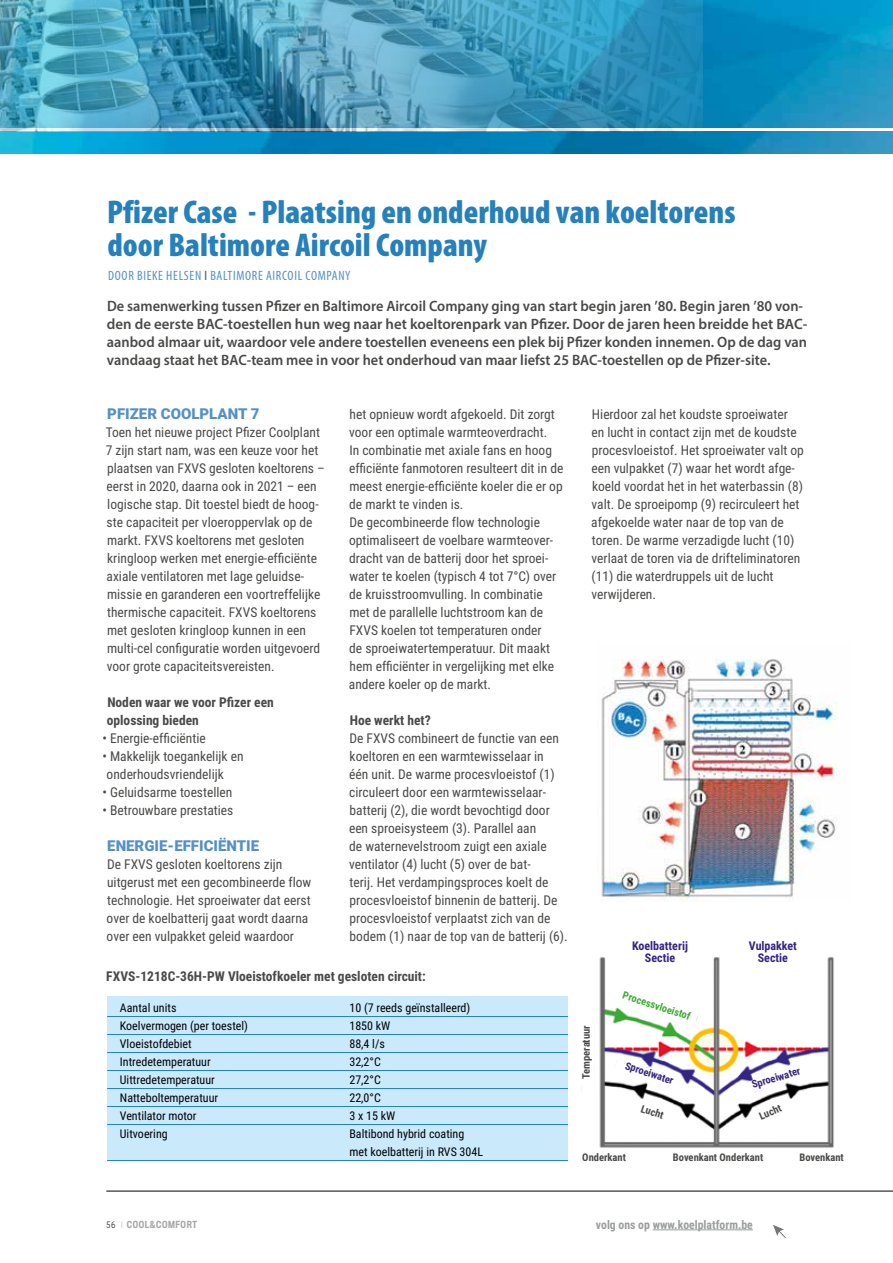
<style>
.page{position:relative;width:893px;height:1263px;background:#fff}
.page>*{position:absolute;margin:0;border:0;box-sizing:border-box;transform-origin:0 0}
.t1{font:900 condensed 33px/33px "Myriad Pro";color:#2580bc}
.t2{font:600 15px/18px "Myriad Pro";color:#494948;scale:.96 1}
.t3{font:900 15px "Roboto";color:#5490c6}
.t4{font:13.5px/18px "Roboto Condensed";color:#494948}
.t5{font:700 13.5px/18px "Roboto Condensed";color:#494948}
.t6{font:condensed 13.5px "Myriad Pro";letter-spacing:.05em;color:#5490c6}
.t7{font:12px/18px "Roboto Condensed";color:#000}
.t8{font:700 12px/12px "Roboto Condensed";color:#362482;text-align:center}
.t9{font:700 12px "Roboto Condensed";color:#9c9d9d}
.t10{font:700 10.5px "Roboto Condensed";color:#494948}
.t11{font:700 10.5px "Roboto Condensed";color:#362482}
.t12{font:700 10.5px "Roboto Condensed";color:#3fab34}
.t13{font:500 9px "Titling Gothic FB Cond";letter-spacing:.065em;color:#a7a7a8}
.s1{color:#494948}
.s2{font-family:"Roboto Condensed";font-weight:300;color:#000}
.s3{font-family:"Roboto Condensed";font-weight:300;color:#b1b2b3}
</style>
<div class="page">
<hr style="left:106px;top:1191px;width:787px;height:1px;background:#000">
<img style="left:0;top:132px;width:893px;height:21px">
<img style="left:703px;top:0;width:190px;height:128px">
<img style="left:0;top:0;width:703px;height:132px">
<hr style="left:653px;top:1229px;width:100px;height:1px;background:#9c9d9d">
<svg style="left:773px;top:1225px;width:13px;height:13px"></svg>
<div style="left:107px;top:996px;width:461px;height:165px;background:#cae9fb"></div>
<hr style="left:107px;top:1016px;width:461px;height:1px;background:#2580bc">
<hr style="left:107px;top:1034px;width:461px;height:1px;background:#2580bc">
<hr style="left:107px;top:1052px;width:461px;height:1px;background:#2580bc">
<hr style="left:107px;top:1070px;width:461px;height:1px;background:#2580bc">
<hr style="left:107px;top:1088px;width:461px;height:1px;background:#2580bc">
<hr style="left:107px;top:1106px;width:461px;height:1px;background:#2580bc">
<hr style="left:107px;top:1124px;width:461px;height:1px;background:#2580bc">
<hr style="left:107px;top:1160px;width:461px;height:1px;background:#2580bc">
<img style="left:597px;top:659px;width:240px;height:242px">
<img style="left:594px;top:957px;width:240px;height:191px">
<div style="left:609px;top:941px;width:102px;height:33px;background:#fff"></div>
<div style="left:721px;top:941px;width:103px;height:33px;background:#fff"></div>
<svg style="left:617px;top:1097px;width:70px;height:33px"></svg>
<svg style="left:614px;top:1058px;width:70px;height:33px"></svg>
<svg style="left:614px;top:989px;width:84px;height:38px"></svg>
<svg style="left:741px;top:1063px;width:71px;height:65px"></svg>
<h1 class="t1" style="left:107px;top:196px;width:630px">Pfizer Case - Plaatsing en onderhoud van koeltorens door Baltimore Aircoil Company</h1>
<p class="t2" style="left:107px;top:296px;width:731px">De samenwerking tussen Pfizer en Baltimore Aircoil Company ging van start begin jaren ’80. Begin jaren ’80 von&shy;den de eerste BAC-toestellen hun weg naar het koeltorenpark van Pfizer. Door de jaren heen breidde het BAC&shy;aanbod almaar uit, waardoor vele andere toestellen eveneens een plek bij Pfizer konden innemen. Op de dag van vandaag staat het BAC-team mee in voor het onderhoud van maar liefst 25 BAC-toestellen op de Pfizer-site.</p>
<p class="t6" style="left:108px;top:267px;width:244px">DOOR BIEKE HELSEN <span class="s1">I</span> BALTIMORE AIRCOIL COMPANY</p>
<p class="t3" style="left:107px;top:403px;width:154px">PFIZER COOLPLANT 7</p>
<p class="t4" style="left:106px;top:423px;width:221px">Toen het nieuwe project Pfizer Coolplant 7 zijn start nam, was een keuze voor het plaatsen van FXVS gesloten koeltorens – eerst in 2020, daarna ook in 2021 – een logische stap. Dit toestel biedt de hoog&shy;ste capaciteit per vloeroppervlak op de markt. FXVS koeltorens met gesloten kringloop werken met energie-efficiënte axiale ventilatoren met lage geluidse&shy;missie en garanderen een voortreffelijke thermische capaciteit. FXVS koeltorens met gesloten kringloop kunnen in een multi-cel configuratie worden uitgevoerd voor grote capaciteitsvereisten.</p>
<p class="t5" style="left:107px;top:692px;width:169px">Noden waar we voor Pfizer een oplossing bieden</p>
<p class="t4" style="left:102px;top:728px;width:105px">• Energie-efficiëntie</p>
<p class="t4" style="left:107px;top:746px;width:138px;text-indent:-4px">• Makkelijk toegankelijk en onderhoudsvriendelijk</p>
<p class="t4" style="left:102px;top:782px;width:132px">• Geluidsarme toestellen</p>
<p class="t4" style="left:102px;top:800px;width:132px">• Betrouwbare prestaties</p>
<p class="t3" style="left:107px;top:835px;width:153px">ENERGIE-EFFICIËNTIE</p>
<p class="t4" style="left:107px;top:855px;width:206px">De FXVS gesloten koeltorens zijn uitgerust met een gecombineerde flow technologie. Het sproeiwater dat eerst over de koelbatterij gaat wordt daarna over een vulpakket geleid waardoor</p>
<p class="t4" style="left:349px;top:404px;width:216px">het opnieuw wordt afgekoeld. Dit zorgt voor een optimale warmteoverdracht.<br>In combinatie met axiale fans en hoog efficiënte fanmotoren resulteert dit in de meest energie-efficiënte koeler die er op de markt te vinden is.<br>De gecombineerde flow technologie optimaliseert de voelbare warmteover&shy;dracht van de batterij door het sproei&shy;water te koelen (typisch 4 tot 7°C) over de kruisstroomvulling. In combinatie met de parallelle luchtstroom kan de FXVS koelen tot temperaturen onder<br>de sproeiwatertemperatuur. Dit maakt hem efficiënter in vergelijking met elke andere koeler op de markt.</p>
<p class="t5" style="left:350px;top:710px;width:83px">Hoe werkt het?</p>
<p class="t4" style="left:349px;top:728px;width:220px">De FXVS combineert de functie van een koeltoren en een warmtewisselaar in<br>één unit. De warme procesvloeistof (1) circuleert door een warmtewisselaar&shy;batterij (2), die wordt bevochtigd door een sproeisysteem (3). Parallel aan<br>de waternevelstroom zuigt een axiale ventilator (4) lucht (5) over de bat-<br>terij. Het verdampingsproces koelt de procesvloeistof binnenin de batterij. De procesvloeistof verplaatst zich van de bodem (1) naar de top van de batterij (6).</p>
<p class="t5" style="left:106px;top:966px;width:321px">FXVS-1218C-36H-PW Vloeistofkoeler met gesloten circuit:</p>
<p class="t7" style="left:120px;top:998px;width:58px">Aantal units</p>
<p class="t7" style="left:349px;top:998px;width:122px">10 (7 reeds geïnstalleerd)</p>
<p class="t7" style="left:120px;top:1016px;width:130px">Koelvermogen (per toestel)</p>
<p class="t7" style="left:349px;top:1016px;width:43px">1850 kW</p>
<p class="t7" style="left:120px;top:1034px;width:73px">Vloeistofdebiet</p>
<p class="t7" style="left:349px;top:1034px;width:37px">88,4 l/s</p>
<p class="t7" style="left:120px;top:1052px;width:92px">Intredetemperatuur</p>
<p class="t7" style="left:349px;top:1052px;width:33px">32,2°C</p>
<p class="t7" style="left:120px;top:1070px;width:96px">Uittredetemperatuur</p>
<p class="t7" style="left:349px;top:1070px;width:33px">27,2°C</p>
<p class="t7" style="left:120px;top:1088px;width:100px">Natteboltemperatuur</p>
<p class="t7" style="left:349px;top:1088px;width:33px">22,0°C</p>
<p class="t7" style="left:120px;top:1106px;width:78px">Ventilator motor</p>
<p class="t7" style="left:349px;top:1106px;width:47px">3 x 15 kW</p>
<p class="t7" style="left:120px;top:1124px;width:49px">Uitvoering</p>
<p class="t7" style="left:349px;top:1124px;width:135px">Baltibond hybrid coating met koelbatterij in RVS 304L</p>
<p class="t4" style="left:591px;top:404px;width:214px">Hierdoor zal het koudste sproeiwater<br>en lucht in contact zijn met de koudste procesvloeistof. Het sproeiwater valt op een vulpakket (7) waar het wordt afge&shy;koeld voordat het in het waterbassin (8) valt. De sproeipomp (9) recirculeert het afgekoelde water naar de top van de toren. De warme verzadigde lucht (10) verlaat de toren via de drifteliminatoren (11) die waterdruppels uit de lucht verwijderen.</p>
<p class="t8" style="left:632px;top:939px;width:57px">Koelbatterij<br>Sectie</p>
<p class="t8" style="left:749px;top:939px;width:50px">Vulpakket<br>Sectie</p>
<p class="t12" style="left:625px;top:988px;width:72px;rotate:18deg">Processvloeistof</p>
<p class="t10" style="left:579px;top:1079px;width:55px;rotate:-90deg">Temperatuur</p>
<p class="t11" style="left:628px;top:1058px;width:52px;rotate:18deg">Sproeiwater</p>
<p class="t11" style="left:750px;top:1078px;width:52px;rotate:-17deg">Sproeiwater</p>
<p class="t10" style="left:757px;top:1110px;width:25px;rotate:-23deg">Lucht</p>
<p class="t10" style="left:673px;top:1150px;width:92px">Bovenkant Onderkant</p>
<p class="t10" style="left:644px;top:1101px;width:25px;rotate:18deg">Lucht</p>
<p class="t10" style="left:582px;top:1150px;width:45px">Onderkant</p>
<p class="t10" style="left:799px;top:1150px;width:46px">Bovenkant</p>
<p class="t13" style="left:106px;top:1219px;width:92px"><span class="s2">56</span> <span class="s3">I</span> COOL&amp;COMFORT</p>
<p class="t9" style="left:596px;top:1216px;width:158px">volg ons op www.koelplatform.be</p>
</div>
